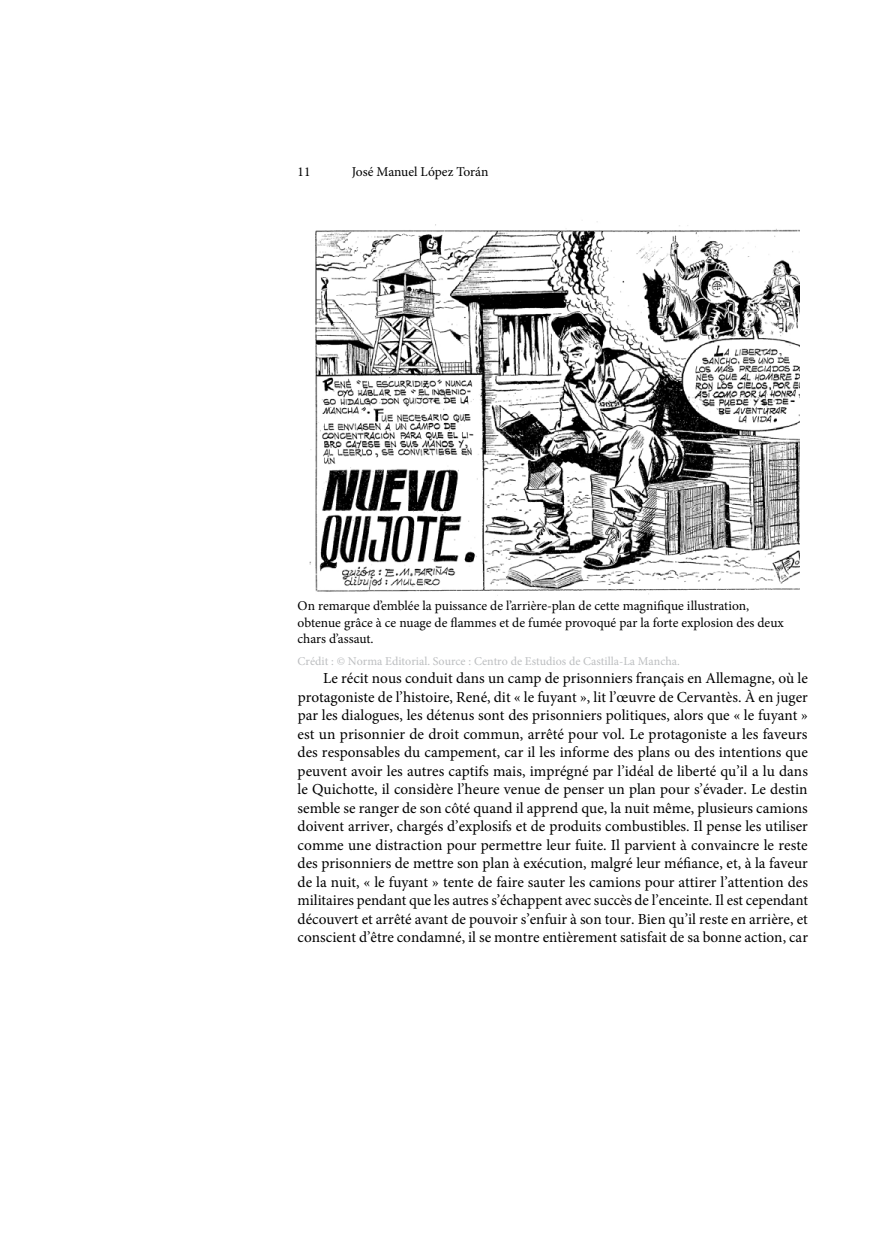
<style>
.page{position:relative;width:893px;height:1234px;background:#fff}
.page>*{position:absolute;margin:0;border:0;box-sizing:border-box;transform-origin:0 0}
.t1{font:15.3px/18.5px "Minion Pro";color:#000;text-align:justify}
.t2{font:13.5px/16.5px "Minion Pro";color:#000}
.t3{font:12px "Minion Pro";color:#bcbec0}
</style>
<div class="page">
<img style="left:310px;top:221px;width:489px;height:375px">
<p class="t2" style="left:298px;top:163px;width:14px">11</p>
<p class="t2" style="left:352px;top:163px;width:138px">José Manuel López Torán</p>
<p class="t2" style="left:298px;top:597px;width:488px">On remarque d’emblée la puissance de l’arrière-plan de cette magnifique illustration, obtenue grâce à ce nuage de flammes et de fumée provoqué par la forte explosion des deux chars d’assaut.</p>
<p class="t3" style="left:298px;top:653px;width:384px">Crédit : © Norma Editorial. Source : Centro de Estudios de Castilla-La Mancha.</p>
<p class="t1" style="left:298px;top:669px;width:512px;text-indent:26px">Le récit nous conduit dans un camp de prisonniers français en Allemagne, où le protagoniste de l’histoire, René, dit « le fuyant », lit l’œuvre de Cervantès. À en juger par les dialogues, les détenus sont des prisonniers politiques, alors que « le fuyant » est un prisonnier de droit commun, arrêté pour vol. Le protagoniste a les faveurs des responsables du campement, car il les informe des plans ou des intentions que peuvent avoir les autres captifs mais, imprégné par l’idéal de liberté qu’il a lu dans le Quichotte, il considère l’heure venue de penser un plan pour s’évader. Le destin semble se ranger de son côté quand il apprend que, la nuit même, plusieurs camions doivent arriver, chargés d’explosifs et de produits combustibles. Il pense les utiliser comme une distraction pour permettre leur fuite. Il parvient à convaincre le reste des prisonniers de mettre son plan à exécution, malgré leur méfiance, et, à la faveur de la nuit, « le fuyant » tente de faire sauter les camions pour attirer l’attention des militaires pendant que les autres s’échappent avec succès de l’enceinte. Il est cependant découvert et arrêté avant de pouvoir s’enfuir à son tour. Bien qu’il reste en arrière, et conscient d’être condamné, il se montre entièrement satisfait de sa bonne action, car</p>
</div>
